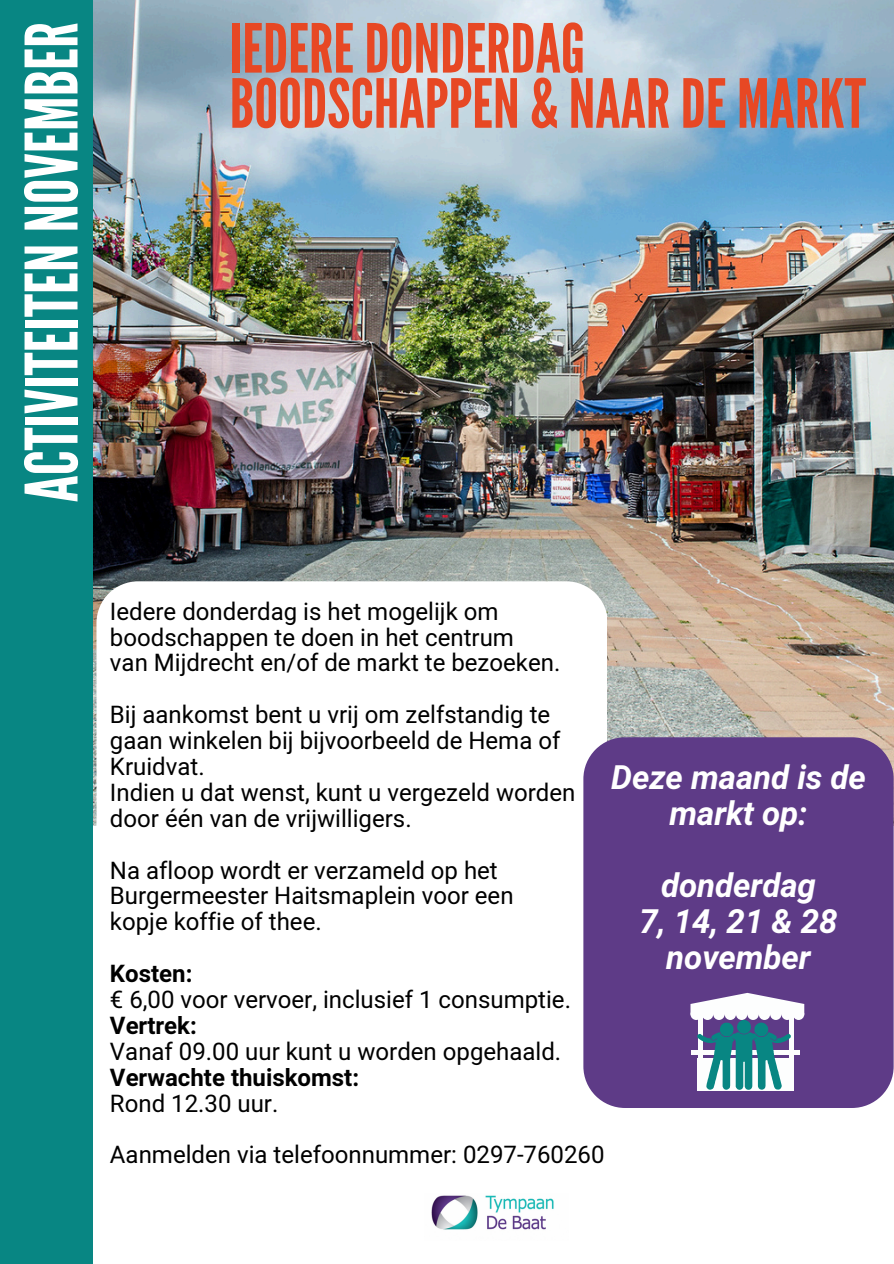
<style>
.page{position:relative;width:894px;height:1264px;background:#fff}
.page>*{position:absolute;margin:0;border:0;box-sizing:border-box;transform-origin:0 0}
.t1{font:72px "League Gothic";color:#fff}
.t2{font:67.5px/55.2px "League Gothic";color:#e74824}
.t3{font:italic 700 33px/36px "Mardoto";color:#fff;text-align:center}
.t4{font:24px/25.8px "Mardoto";color:#000}
.t5{font:700 24px "Mardoto";color:#000}
</style>
<div class="page">
<div style="left:0;top:0;width:893px;height:1263px;background:#088683"></div>
<div style="left:93px;top:0;width:800px;height:1263px;background:#fff"></div>
<img style="left:431px;top:1195px;width:123px;height:35px">
<img style="left:93px;top:0;width:800px;height:825px">
<svg style="left:96px;top:581px;width:511px;height:245px"></svg>
<div style="left:583px;top:737px;width:310px;height:370px;background:#5e3b87"></div>
<svg style="left:690px;top:992px;width:114px;height:98px"></svg>
<h2 class="t1" style="left:10px;top:502px;width:482px;rotate:-90deg">ACTIVITEITENNOVEMBER</h2>
<h2 class="t2" style="left:229px;top:22px;width:637px">IEDEREDONDERDAG<br>BOODSCHAPPEN &amp; NAARDE MARKT</h2>
<p class="t4" style="left:110px;top:598px;width:405px">Iedere donderdag is het mogelijk om boodschappen te doen in het centrum</p>
<p class="t4" style="left:110px;top:650px;width:452px">van Mijdrecht en/of de markt te bezoeken.</p>
<p class="t4" style="left:110px;top:702px;width:452px">Bij aankomst bent u vrij om zelfstandig te gaan winkelen bij bijvoorbeeld de Hema of<br>Kruidvat.</p>
<p class="t4" style="left:110px;top:779px;width:467px">Indien u dat wenst, kunt u vergezeld worden door één van de vrijwilligers.</p>
<p class="t4" style="left:110px;top:857px;width:405px">Na afloop wordt er verzameld op het<br>Burgermeester Haitsmaplein voor een</p>
<p class="t4" style="left:110px;top:909px;width:213px">kopje koffie of thee.</p>
<p class="t5" style="left:110px;top:959px;width:84px">Kosten:</p>
<p class="t4" style="left:110px;top:986px;width:462px">€ 6,00 voor vervoer, inclusief 1 consumptie.</p>
<p class="t5" style="left:110px;top:1011px;width:88px">Vertrek:</p>
<p class="t4" style="left:110px;top:1038px;width:452px">Vanaf 09.00 uur kunt u worden opgehaald.</p>
<p class="t5" style="left:110px;top:1063px;width:251px">Verwachte thuiskomst:</p>
<p class="t4" style="left:110px;top:1090px;width:170px">Rond 12.30 uur.</p>
<p class="t4" style="left:110px;top:1142px;width:496px">Aanmelden via telefoonnummer: 0297-760260</p>
<p class="t3" style="left:611px;top:760px;width:256px">Deze maand is de markt op:</p>
<p class="t3" style="left:639px;top:868px;width:199px">donderdag<br>7, 14, 21 &amp; 28 november</p>
</div>
